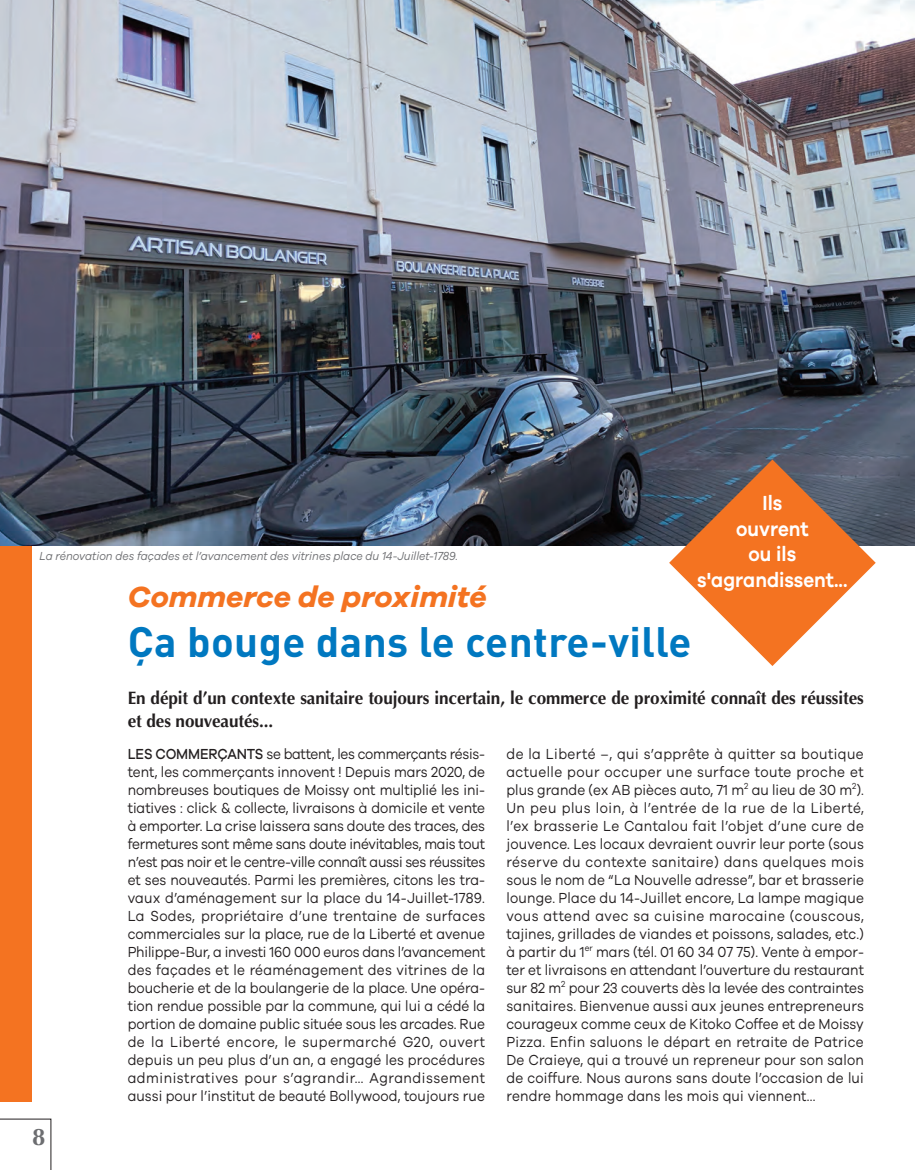
<style>
.page{position:relative;width:915px;height:1170px;background:#fff}
.page>*{position:absolute;margin:0;border:0;box-sizing:border-box;transform-origin:0 0}
.t1{font:700 42px "DIN";letter-spacing:.01em;color:#0078c0}
.t2{font:italic 700 30px "Galano Grotesque";color:#f47321}
.t3{font:700 24px "Optima";color:#6c6d70}
.t4{font:600 21px/25.5px "Galano Grotesque";color:#fff;text-align:center;scale:.9 1}
.t5{font:700 18px/22.5px "Optima";letter-spacing:-.005em;color:#231f20;scale:.95 1}
.t6{font:15px/18px "Galano Grotesque";letter-spacing:.01em;color:#231f20;text-align:justify;scale:.9 1}
.t7{font:italic 12px "Galano Grotesque";color:#6c6d70;scale:.9 1}
.s1{font-weight:500}
</style>
<div class="page">
<div style="left:0;top:0;width:32px;height:1101px;background:#f47321"></div>
<img style="left:0;top:0;width:914px;height:545px">
<svg style="left:669px;top:459px;width:206px;height:207px"></svg>
<svg style="left:0;top:1118px;width:51px;height:52px"></svg>
<h3 class="t4" style="left:697px;top:493px;width:168px">Ils<br>ouvrent<br>ou ils s'agrandissent...</h3>
<p class="t7" style="left:40px;top:550px;width:466px">La rénovation des façades et l’avancement des vitrines place du 14-Juillet-1789.</p>
<h2 class="t2" style="left:128px;top:583px;width:360px">Commerce de proximité</h2>
<h1 class="t1" style="left:128px;top:617px;width:565px">Ça bouge dans le centre-ville</h1>
<p class="t5" style="left:128px;top:687px;width:776px">En dépit d’un contexte sanitaire toujours incertain, le commerce de proximité connaît des réussites et des nouveautés...</p>
<p class="t6" style="left:128px;top:746px;width:399px"><span class="s1">LES COMMERÇANTS</span> se battent, les commerçants résis&shy;tent, les commerçants innovent ! Depuis mars 2020, de nombreuses boutiques de Moissy ont multiplié les ini&shy;tiatives : click &amp; collecte, livraisons à domicile et vente à emporter. La crise laissera sans doute des traces, des fermetures sont même sans doute inévitables, mais tout n’est pas noir et le centre-ville connaît aussi ses réussites et ses nouveautés. Parmi les premières, citons les tra&shy;vaux d’aménagement sur la place du 14-Juillet-1789.<br>La Sodes, propriétaire d’une trentaine de surfaces commerciales sur la place, rue de la Liberté et avenue Philippe-Bur, a investi 160 000 euros dans l’avancement des façades et le réaménagement des vitrines de la boucherie et de la boulangerie de la place. Une opéra&shy;tion rendue possible par la commune, qui lui a cédé la portion de domaine public située sous les arcades. Rue de la Liberté encore, le supermarché G20, ouvert depuis un peu plus d’un an, a engagé les procédures administratives pour s’agrandir… Agrandissement aussi pour l’institut de beauté Bollywood, toujours rue</p>
<p class="t6" style="left:506px;top:746px;width:399px">de la Liberté –, qui s’apprête à quitter sa boutique actuelle pour occuper une surface toute proche et plus grande (ex AB pièces auto, 71 m<sup>2</sup> au lieu de 30 m<sup>2</sup>).<br>Un peu plus loin, à l’entrée de la rue de la Liberté, l’ex brasserie Le Cantalou fait l’objet d’une cure de jouvence. Les locaux devraient ouvrir leur porte (sous réserve du contexte sanitaire) dans quelques mois sous le nom de “La Nouvelle adresse”, bar et brasserie lounge. Place du 14-Juillet encore, La lampe magique vous attend avec sa cuisine marocaine (couscous, tajines, grillades de viandes et poissons, salades, etc.) à partir du 1<sup>er</sup> mars (tél. 01 60 34 07 75). Vente à empor&shy;ter et livraisons en attendant l’ouverture du restaurant sur 82 m<sup>2</sup> pour 23 couverts dès la levée des contraintes sanitaires. Bienvenue aussi aux jeunes entrepreneurs courageux comme ceux de Kitoko Coffee et de Moissy Pizza. Enfin saluons le départ en retraite de Patrice De Craieye, qui a trouvé un repreneur pour son salon de coiffure. Nous aurons sans doute l’occasion de lui rendre hommage dans les mois qui viennent...</p>
<h3 class="t3" style="left:32px;top:1123px;width:15px">8</h3>
</div>
